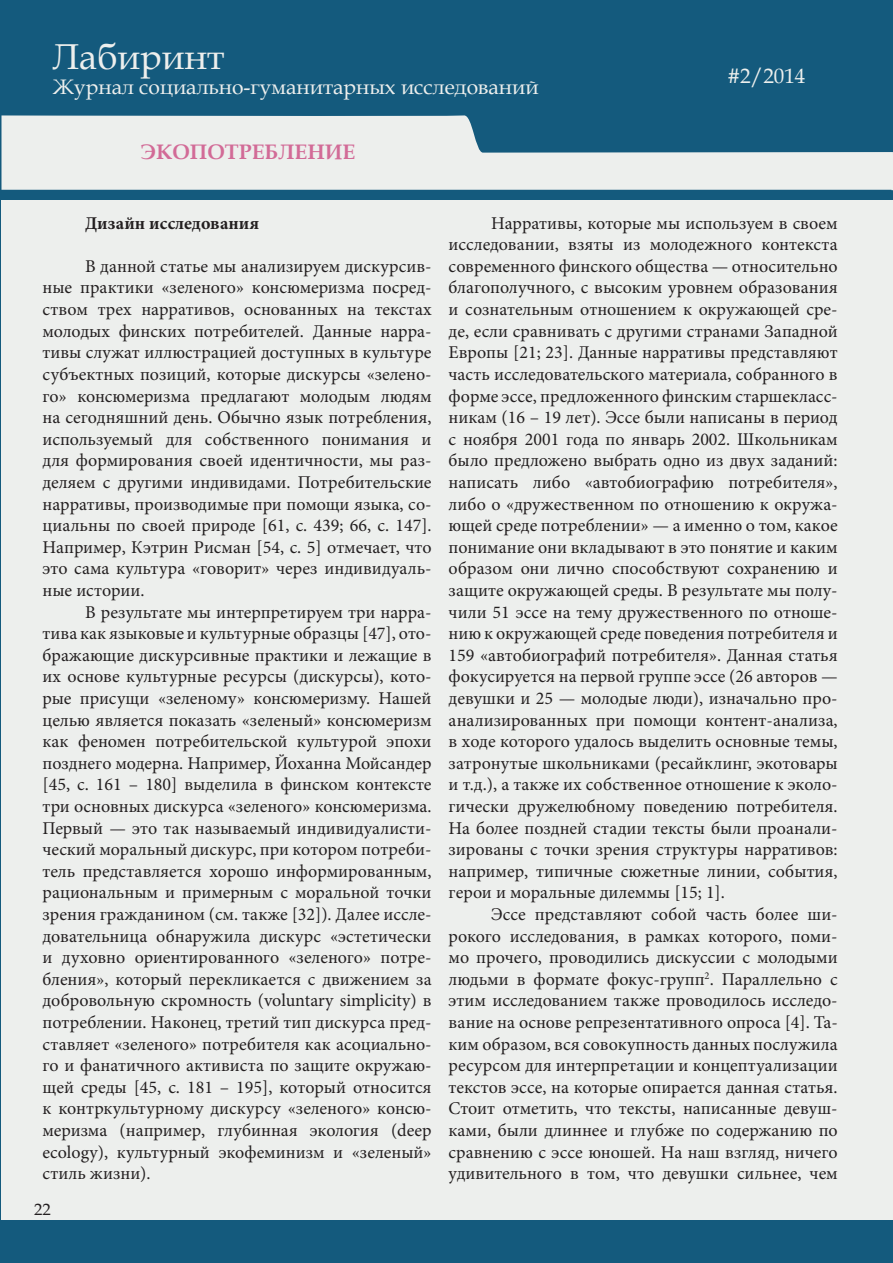
<style>
.page{position:relative;width:893px;height:1263px;background:#fff}
.page>*{position:absolute;margin:0;border:0;box-sizing:border-box;transform-origin:0 0}
.t1{font:36px "Book Antiqua";color:#edefed}
.t2{font:21px "Book Antiqua";color:#edefed}
.t3{font:700 21px "Book Antiqua";color:#d26b97}
.t4{font:18px/21.6px "Minion Pro";color:#231f20;text-align:justify}
.t5{font:700 18px "Minion Pro";color:#231f20}
.t6{font:16.5px "Book Antiqua";color:#231f20}
</style>
<div class="page">
<div style="left:1px;top:0;width:892px;height:1262px;background:#145a7d"></div>
<div style="left:2px;top:200px;width:891px;height:1020px;background:#edefed"></div>
<svg style="left:2px;top:115px;width:889px;height:75px;fill:#edefed"></svg>
<svg style="left:891px;top:152px;width:2px;height:1111px"></svg>
<h1 class="t1" style="left:53px;top:31px;width:173px">Лабиринт</h1>
<p class="t2" style="left:53px;top:72px;width:487px">Журнал социально-гуманитарных исследований</p>
<p class="t3" style="left:141px;top:138px;width:216px">ЭКОПОТРЕБЛЕНИЕ</p>
<p class="t2" style="left:727px;top:61px;width:79px">#2/2014</p>
<p class="t2" style="left:740px;top:61px;width:12px">1</p>
<p class="t5" style="left:85px;top:210px;width:176px">Дизайн исследования</p>
<p class="t4" style="left:43px;top:255px;width:391px;text-indent:43px">В данной статье мы анализируем дискурсив&shy;ные практики «зеленого» консюмеризма посред&shy;ством трех нарративов, основанных на текстах молодых финских потребителей. Данные нарра&shy;тивы служат иллюстрацией доступных в культуре субъектных позиций, которые дискурсы «зелено&shy;го» консюмеризма предлагают молодым людям на сегодняшний день. Обычно язык потребления, используемый для собственного понимания и для формирования своей идентичности, мы раз&shy;деляем с другими индивидами. Потребительские нарративы, производимые при помощи языка, со&shy;циальны по своей природе [61, с. 439; 66, с. 147].<br>Например, Кэтрин Рисман [54, с. 5] отмечает, что это сама культура «говорит» через индивидуаль&shy;ные истории.</p>
<p class="t4" style="left:43px;top:601px;width:391px;text-indent:43px">В результате мы интерпретируем три нарра&shy;тива как языковые и культурные образцы [47], ото&shy;бражающие дискурсивные практики и лежащие в их основе культурные ресурсы (дискурсы), кото&shy;рые присущи «зеленому» консюмеризму. Нашей целью является показать «зеленый» консюмеризм как феномен потребительской культурой эпохи позднего модерна. Например, Йоханна Мойсандер [45, с. 161 – 180] выделила в финском контексте три основных дискурса «зеленого» консюмеризма.<br>Первый — это так называемый индивидуалисти&shy;ческий моральный дискурс, при котором потреби&shy;тель представляется хорошо информированным, рациональным и примерным с моральной точки зрения гражданином (см. также [32]). Далее иссле&shy;довательница обнаружила дискурс «эстетически и духовно ориентированного «зеленого» потре&shy;бления», который перекликается с движением за добровольную скромность (voluntary simplicity) в потреблении. Наконец, третий тип дискурса пред&shy;ставляет «зеленого» потребителя как асоциально&shy;го и фанатичного активиста по защите окружаю&shy;щей среды [45, с. 181 – 195], который относится к контркультурному дискурсу «зеленого» консю&shy;меризма (например, глубинная экология (deep ecology), культурный экофеминизм и «зеленый» стиль жизни).</p>
<p class="t6" style="left:34px;top:1198px;width:18px">22</p>
<p class="t4" style="left:449px;top:212px;width:391px;text-indent:43px">Нарративы, которые мы используем в своем исследовании, взяты из молодежного контекста современного финского общества — относительно благополучного, с высоким уровнем образования и сознательным отношением к окружающей сре&shy;де, если сравнивать с другими странами Западной Европы [21; 23]. Данные нарративы представляют часть исследовательского материала, собранного в форме эссе, предложенного финским старшекласс&shy;никам (16 – 19 лет). Эссе были написаны в период с ноября 2001 года по январь 2002. Школьникам было предложено выбрать одно из двух заданий: написать либо «автобиографию потребителя», либо о «дружественном по отношению к окружа&shy;ющей среде потреблении» — а именно о том, какое понимание они вкладывают в это понятие и каким образом они лично способствуют сохранению и защите окружающей среды. В результате мы полу&shy;чили 51 эссе на тему дружественного по отноше&shy;нию к окружающей среде поведения потребителя и 159 «автобиографий потребителя». Данная статья фокусируется на первой группе эссе (26 авторов — девушки и 25 — молодые люди), изначально про&shy;анализированных при помощи контент-анализа, в ходе которого удалось выделить основные темы, затронутые школьниками (ресайклинг, экотовары и т.д.), а также их собственное отношение к эколо&shy;гически дружелюбному поведению потребителя.<br>На более поздней стадии тексты были проанали&shy;зированы с точки зрения структуры нарративов: например, типичные сюжетные линии, события, герои и моральные дилеммы [15; 1].</p>
<p class="t4" style="left:449px;top:903px;width:391px;text-indent:43px">Эссе представляют собой часть более ши&shy;рокого исследования, в рамках которого, поми&shy;мо прочего, проводились дискуссии с молодыми людьми в формате фокус-групп<sup>2</sup>. Параллельно с этим исследованием также проводилось исследо&shy;вание на основе репрезентативного опроса [4]. Та&shy;ким образом, вся совокупность данных послужила ресурсом для интерпретации и концептуализации текстов эссе, на которые опирается данная статья.<br>Стоит отметить, что тексты, написанные девуш&shy;ками, были длиннее и глубже по содержанию по сравнению с эссе юношей. На наш взгляд, ничего удивительного в том, что девушки сильнее, чем</p>
</div>
